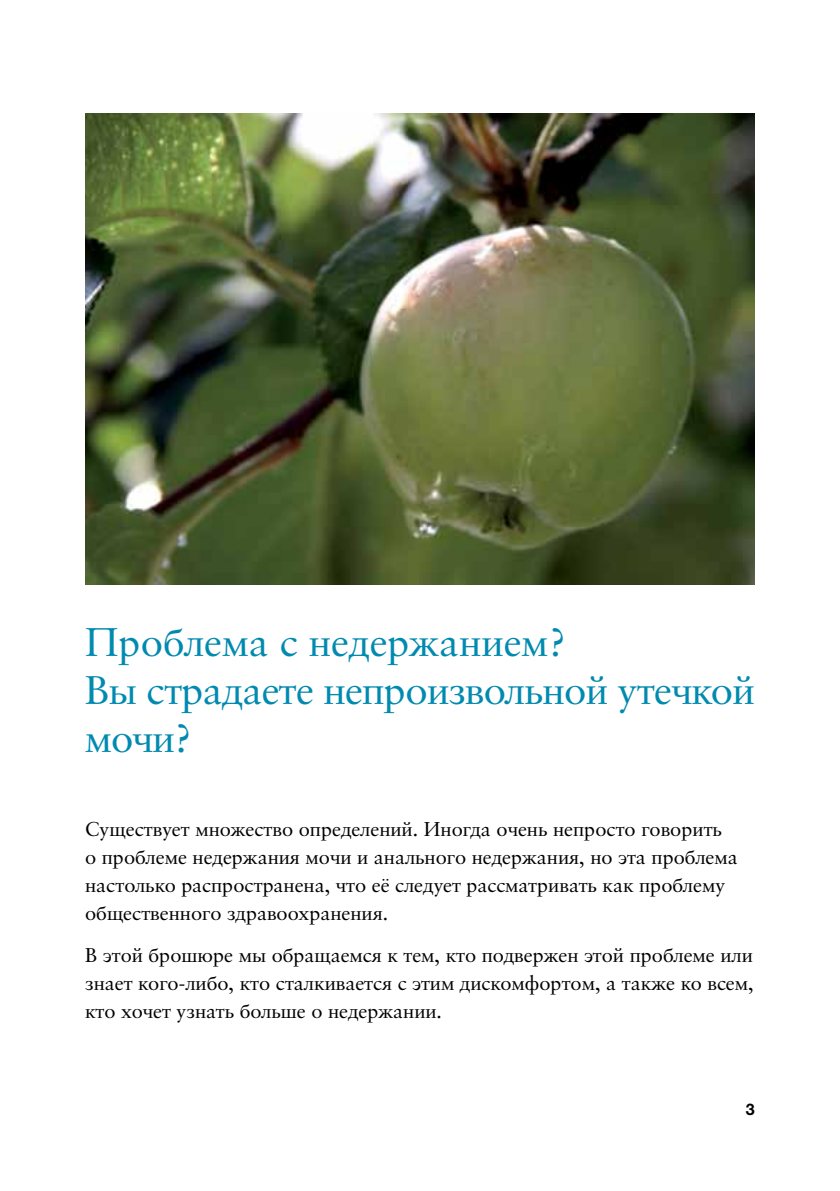
<style>
.page{position:relative;width:840px;height:1191px;background:#fff}
.page>*{position:absolute;margin:0;border:0;box-sizing:border-box;transform-origin:0 0}
.t1{font:40px/48px "Sabon Cyr";letter-spacing:-.015em;color:#008ab0}
.t2{font:20px/28px "Sabon Cyr";color:#000}
.t3{font:700 16px "Helvetica Neue LT Std";color:#000}
</style>
<div class="page">
<img style="left:85px;top:113px;width:669px;height:471px">
<h1 class="t1" style="left:85px;top:618px;width:670px">Проблема с недержанием?<br>Вы страдаете непроизвольной утечкой мочи?</h1>
<p class="t2" style="left:85px;top:815px;width:653px">Существует множество определений. Иногда очень непросто говорить о проблеме недержания мочи и анального недержания, но эта проблема настолько распространена, что её следует рассматривать как проблему общественного здравоохранения.</p>
<p class="t2" style="left:85px;top:941px;width:669px;text-align:justify">В этой брошюре мы обращаемся к тем, кто подвержен этой проблеме или знает кого-либо, кто сталкивается с этим дискомфортом, а также ко всем, кто хочет узнать больше о недержании.</p>
<p class="t3" style="left:745px;top:1099px;width:10px">3</p>
</div>
